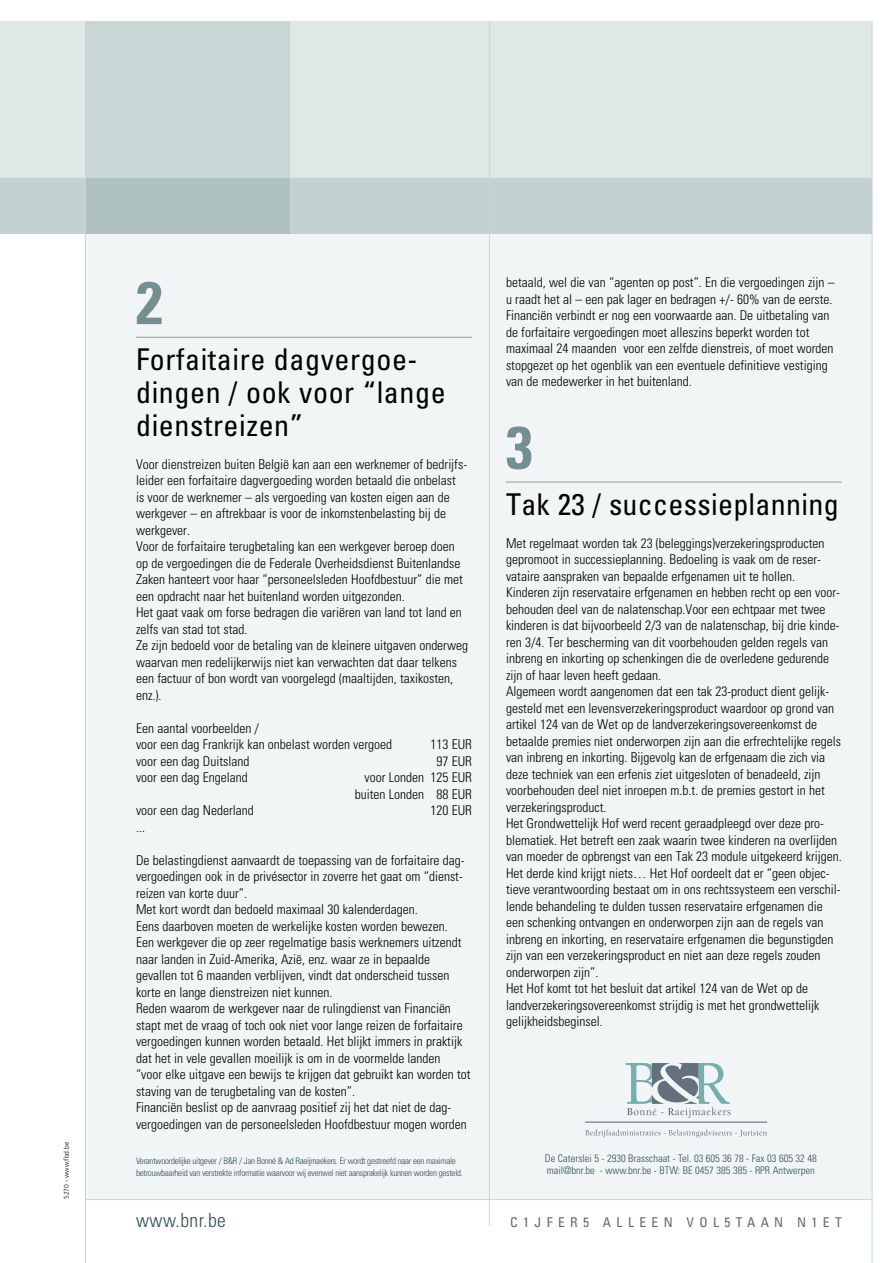
<style>
.page{position:relative;width:893px;height:1263px;background:#fff}
.page>*{position:absolute;margin:0;border:0;box-sizing:border-box;transform-origin:0 0}
.t1{font:60px "Univers Condensed Bold SC850";color:#758e90}
.t2{font:condensed 30px/33px "Univers";letter-spacing:.02em;color:#000}
.t3{font:300 condensed 19.5px "Univers";letter-spacing:.025em;color:#2f5254}
.t4{font:300 condensed 13.5px/16.5px "Univers";color:#000}
.t5{font:condensed 13.5px "Univers";letter-spacing:.4em;color:#68676c}
.t6{font:300 condensed 10.5px/12px "Univers";color:#2f5254}
.t7{font:300 condensed 9px/12px "Univers";letter-spacing:-.03em;color:#2f5254}
.t8{font:300 6.75px "Frutiger";color:#000}
</style>
<div class="page">
<div style="left:85px;top:234px;width:787px;height:965px;background:#f1f5f6"></div>
<div style="left:0;top:21px;width:872px;height:213px;background:#dfe7e7"></div>
<div style="left:85px;top:21px;width:204px;height:213px;background:#c9d6d6"></div>
<div style="left:0;top:179px;width:872px;height:55px;background:linear-gradient(to right,#b6c7c7,#c6d4d4)"></div>
<hr style="left:872px;top:21px;width:1px;height:1242px;background:#c9d6d6">
<hr style="left:489px;top:21px;width:1px;height:1205px;background:#c9d6d6">
<hr style="left:85px;top:1199px;width:787px;height:1px;background:#c9d6d6">
<hr style="left:136px;top:337px;width:336px;height:1px;background:#97979b">
<hr style="left:506px;top:482px;width:336px;height:1px;background:#97979b">
<hr style="left:85px;top:21px;width:1px;height:1242px;background:#c9d6d6">
<hr style="left:585px;top:1122px;width:182px;height:1px;background:#66717b">
<svg style="left:585px;top:1129px;width:182px;height:8px"></svg>
<svg style="left:626px;top:1063px;width:105px;height:55px"></svg>
<p class="t8" style="left:63px;top:1199px;width:59px;rotate:-90deg">5270 - www.fbd.be</p>
<h1 class="t1" style="left:136px;top:266px;width:28px">2</h1>
<h2 class="t2" style="left:136px;top:342px;width:311px">Forfaitaire dagvergoe&shy;dingen / ook voor “lange dienstreizen”</h2>
<p class="t4" style="left:136px;top:456px;width:333px">Voor dienstreizen buiten België kan aan een werknemer of bedrijfs&shy;leider een forfaitaire dagvergoeding worden betaald die onbelast<br>is voor de werknemer – als vergoeding van kosten eigen aan de werkgever – en aftrekbaar is voor de inkomstenbelasting bij de werkgever.<br>Voor de forfaitaire terugbetaling kan een werkgever beroep doen op de vergoedingen die de Federale Overheidsdienst Buitenlandse Zaken hanteert voor haar “personeelsleden Hoofdbestuur” die met een opdracht naar het buitenland worden uitgezonden.<br>Het gaat vaak om forse bedragen die variëren van land tot land en zelfs van stad tot stad.<br>Ze zijn bedoeld voor de betaling van de kleinere uitgaven onderweg waarvan men redelijkerwijs niet kan verwachten dat daar telkens een factuur of bon wordt van voorgelegd (maaltijden, taxikosten, enz.).</p>
<p class="t4" style="left:136px;top:720px;width:258px">Een aantal voorbeelden /<br>voor een dag Frankrijk kan onbelast worden vergoed</p>
<p class="t4" style="left:430px;top:736px;width:43px">113 EUR</p>
<p class="t4" style="left:136px;top:753px;width:115px">voor een dag Duitsland</p>
<p class="t4" style="left:436px;top:753px;width:37px">97 EUR</p>
<p class="t4" style="left:136px;top:769px;width:113px">voor een dag Engeland</p>
<p class="t4" style="left:355px;top:769px;width:119px;text-align:right">voor Londen 125 EUR buiten Londen 88 EUR</p>
<p class="t4" style="left:136px;top:802px;width:119px">voor een dag Nederland</p>
<p class="t4" style="left:430px;top:802px;width:43px">120 EUR</p>
<p class="t4" style="left:136px;top:819px;width:10px">...</p>
<p class="t4" style="left:136px;top:852px;width:336px">De belastingdienst aanvaardt de toepassing van de forfaitaire dag&shy;vergoedingen ook in de privésector in zoverre het gaat om “dienst&shy;reizen van korte duur”.<br>Met kort wordt dan bedoeld maximaal 30 kalenderdagen.<br>Eens daarboven moeten de werkelijke kosten worden bewezen.<br>Een werkgever die op zeer regelmatige basis werknemers uitzendt naar landen in Zuid-Amerika, Azië, enz. waar ze in bepaalde gevallen tot 6 maanden verblijven, vindt dat onderscheid tussen korte en lange dienstreizen niet kunnen.<br>Reden waarom de werkgever naar de rulingdienst van Financiën stapt met de vraag of toch ook niet voor lange reizen de forfaitaire vergoedingen kunnen worden betaald. Het blijkt immers in praktijk dat het in vele gevallen moeilijk is om in de voormelde landen<br>“voor elke uitgave een bewijs te krijgen dat gebruikt kan worden tot staving van de terugbetaling van de kosten”.<br>Financiën beslist op de aanvraag positief zij het dat niet de dag&shy;vergoedingen van de personeelsleden Hoofdbestuur mogen worden</p>
<p class="t7" style="left:136px;top:1155px;width:328px">Verantwoordelijke uitgever / B&amp;R / Jan Bonné &amp; Ad Raeijmaekers. Er wordt gestreefd naar een maximale betrouwbaarheid van verstrekte informatie waarvoor wij evenwel niet aansprakelijk kunnen worden gesteld.</p>
<p class="t4" style="left:506px;top:274px;width:330px">betaald, wel die van “agenten op post”. En die vergoedingen zijn – u raadt het al – een pak lager en bedragen +/- 60% van de eerste.<br>Financiën verbindt er nog een voorwaarde aan. De uitbetaling van de forfaitaire vergoedingen moet alleszins beperkt worden tot maximaal 24 maanden voor een zelfde dienstreis, of moet worden stopgezet op het ogenblik van een eventuele definitieve vestiging van de medewerker in het buitenland.</p>
<h1 class="t1" style="left:506px;top:411px;width:28px">3</h1>
<h2 class="t2" style="left:506px;top:487px;width:334px">Tak 23 / successieplanning</h2>
<p class="t4" style="left:506px;top:535px;width:337px">Met regelmaat worden tak 23 (beleggings)verzekeringsproducten gepromoot in successieplanning. Bedoeling is vaak om de reser&shy;vataire aanspraken van bepaalde erfgenamen uit te hollen.<br>Kinderen zijn reservataire erfgenamen en hebben recht op een voor&shy;behouden deel van de nalatenschap.Voor een echtpaar met twee kinderen is dat bijvoorbeeld 2/3 van de nalatenschap, bij drie kinde&shy;ren 3/4. Ter bescherming van dit voorbehouden gelden regels van inbreng en inkorting op schenkingen die de overledene gedurende zijn of haar leven heeft gedaan.<br>Algemeen wordt aangenomen dat een tak 23-product dient gelijk&shy;gesteld met een levensverzekeringsproduct waardoor op grond van artikel 124 van de Wet op de landverzekeringsovereenkomst de betaalde premies niet onderworpen zijn aan die erfrechtelijke regels van inbreng en inkorting. Bijgevolg kan de erfgenaam die zich via deze techniek van een erfenis ziet uitgesloten of benadeeld, zijn voorbehouden deel niet inroepen m.b.t. de premies gestort in het verzekeringsproduct.<br>Het Grondwettelijk Hof werd recent geraadpleegd over deze pro&shy;blematiek. Het betreft een zaak waarin twee kinderen na overlijden van moeder de opbrengst van een Tak 23 module uitgekeerd krijgen.<br>Het derde kind krijgt niets… Het Hof oordeelt dat er “geen objec&shy;tieve verantwoording bestaat om in ons rechtssysteem een verschil&shy;lende behandeling te dulden tussen reservataire erfgenamen die een schenking ontvangen en onderworpen zijn aan de regels van inbreng en inkorting, en reservataire erfgenamen die begunstigden zijn van een verzekeringsproduct en niet aan deze regels zouden onderworpen zijn”.<br>Het Hof komt tot het besluit dat artikel 124 van de Wet op de landverzekeringsovereenkomst strijdig is met het grondwettelijk gelijkheidsbeginsel.</p>
<p class="t6" style="left:545px;top:1152px;width:273px">De Caterslei 5 - 2930 Brasschaat - Tel. 03 605 36 78 - Fax 03 605 32 48 mail@bnr.be - www.bnr.be - BTW: BE 0457 385 385 - RPR Antwerpen</p>
<h3 class="t3" style="left:136px;top:1209px;width:91px">www.bnr.be</h3>
<p class="t5" style="left:510px;top:1214px;width:333px">C1jfEr 5 allee n vol5taan n1e t</p>
</div>
